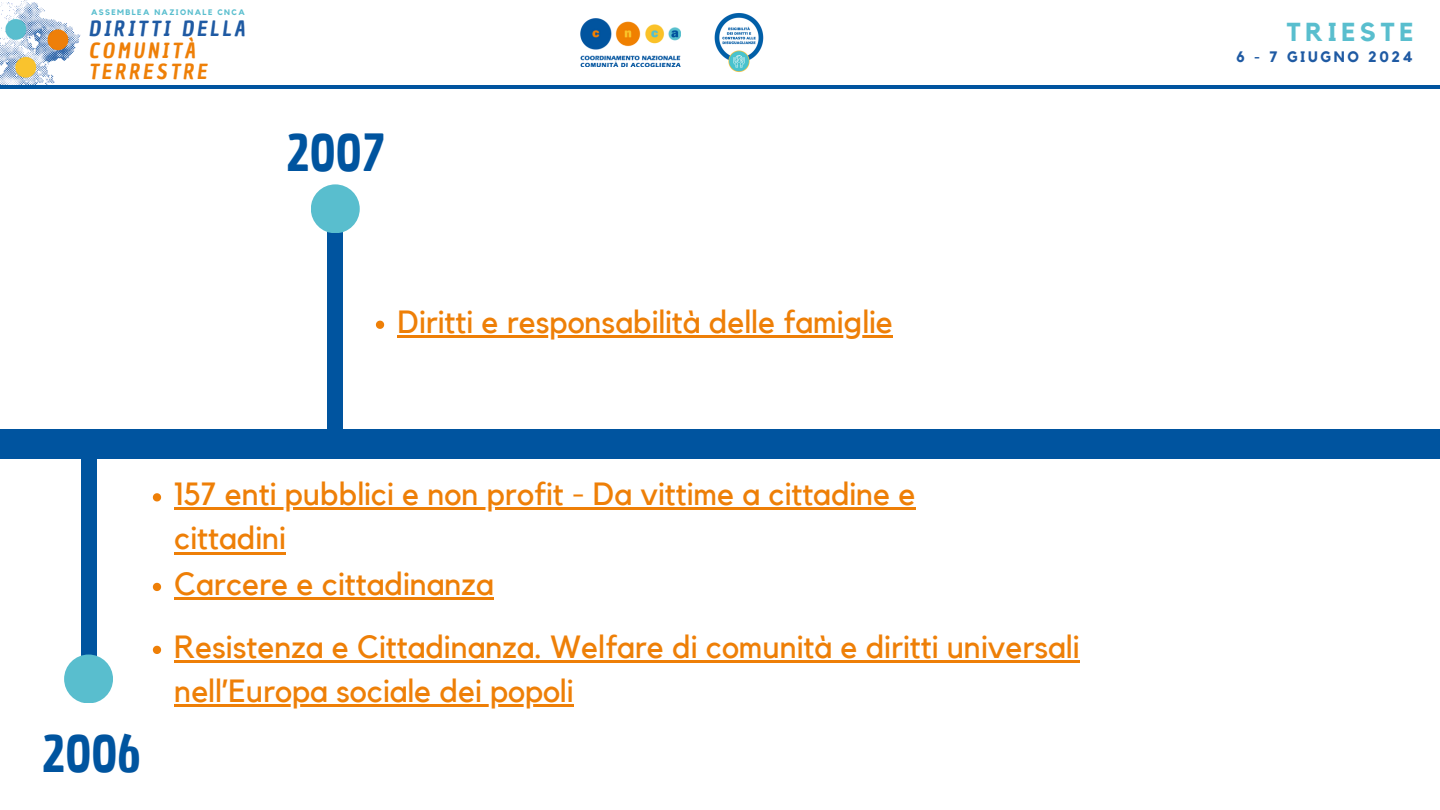
<style>
.page{position:relative;width:1440px;height:810px;background:#fff}
.page>*{position:absolute;margin:0;border:0;box-sizing:border-box;transform-origin:0 0}
.t1{font:50px "Chau Philomene One";color:#00549f}
.t2{font:32px/44.2px "Kollektif";color:#ee7f07}
.t3{font:700 25.9px "Kollektif";letter-spacing:.175em;color:#59bece}
.t4{font:italic 20.4px/21.6px "Chau Philomene One";letter-spacing:.16em;color:#ee7f07}
.t5{font:700 15.1px "Kollektif";letter-spacing:.175em;color:#1f5aa3}
.t6{font:700 8px "Kollektif";letter-spacing:.175em;color:#59bece}
.s1{color:#1f5aa3}
</style>
<div class="page">
<img style="left:0;top:0;width:81px;height:85px">
<img style="left:580px;top:18px;width:101px;height:48px">
<img style="left:714px;top:13px;width:50px;height:59px">
<hr style="left:0;top:85px;width:1440px;height:4px;background:#00549f">
<svg style="left:153px;top:493px;width:8px;height:8px"></svg>
<hr style="left:174px;top:507px;width:742px;height:3px;background:#ee7f07">
<hr style="left:174px;top:552px;width:112px;height:3px;background:#ee7f07">
<svg style="left:153px;top:583px;width:8px;height:8px"></svg>
<hr style="left:174px;top:597px;width:320px;height:3px;background:#ee7f07">
<svg style="left:153px;top:646px;width:8px;height:8px"></svg>
<hr style="left:174px;top:660px;width:905px;height:3px;background:#ee7f07">
<hr style="left:174px;top:704px;width:399px;height:3px;background:#ee7f07">
<svg style="left:376px;top:321px;width:8px;height:8px"></svg>
<hr style="left:397px;top:335px;width:496px;height:3px;background:#ee7f07">
<div style="left:0;top:429px;width:1440px;height:30px;background:#00549f"></div>
<div style="left:81px;top:459px;width:16px;height:211px;background:#00549f"></div>
<div style="left:64px;top:655px;width:49px;height:48px;background:#59bece;border-radius:50%"></div>
<div style="left:327px;top:218px;width:16px;height:211px;background:#00549f"></div>
<div style="left:311px;top:184px;width:49px;height:49px;background:#59bece;border-radius:50%"></div>
<h4 class="t6" style="left:91px;top:9px;width:155px">ASSEMBLEA NAZIONALE CNCA</h4>
<p class="t4" style="left:89px;top:18px;width:158px"><span class="s1">DIRITTI DELLA<br></span>COMUNITÀ<br>TERRESTRE</p>
<p class="t1" style="left:286px;top:120px;width:100px">2007</p>
<p class="t2" style="left:397px;top:301px;width:497px">Diritti e responsabilità delle famiglie</p>
<h1 class="t1" style="left:42px;top:720px;width:100px">2006</h1>
<p class="t2" style="left:174px;top:473px;width:743px">157 enti pubblici e non profit - Da vittime a cittadine e cittadini</p>
<p class="t2" style="left:174px;top:563px;width:321px">Carcere e cittadinanza</p>
<p class="t2" style="left:174px;top:626px;width:907px">Resistenza e Cittadinanza. Welfare di comunità e diritti universali</p>
<h1 class="t2" style="left:174px;top:670px;width:401px">nell’Europa sociale dei popoli</h1>
<h3 class="t3" style="left:1287px;top:20px;width:128px">TRIESTE</h3>
<p class="t5" style="left:1236px;top:50px;width:178px">6 - 7 GIUGNO 2024</p>
</div>
